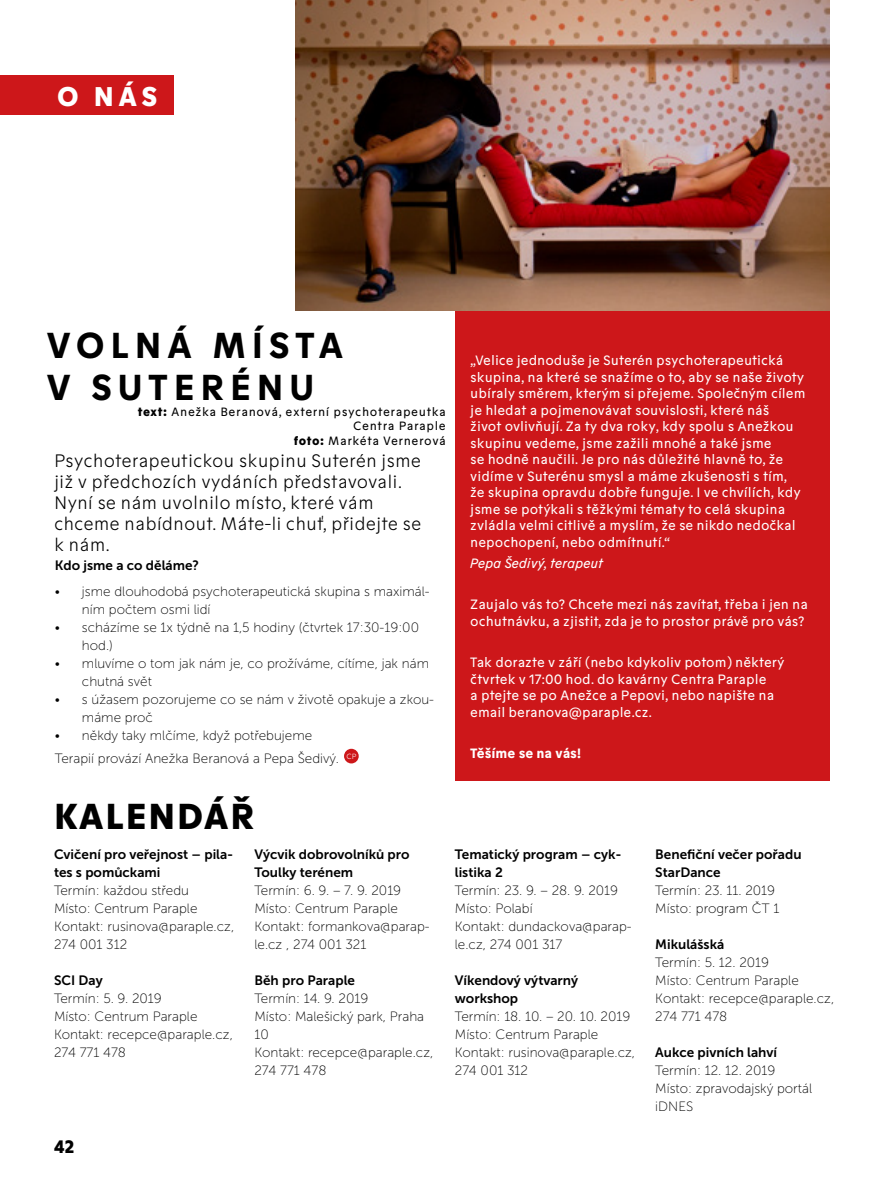
<style>
.page{position:relative;width:893px;height:1191px;background:#fff}
.page>*{position:absolute;margin:0;border:0;box-sizing:border-box;transform-origin:0 0}
.t1{font:700 36px/42px "Motif";letter-spacing:.16em;color:#000}
.t2{font:900 36px "Motif";letter-spacing:.05em;color:#000}
.t3{font:900 27px "Motif";color:#fff}
.t4{font:300 18px/21px "Motif";color:#000}
.t5{font:900 18px "Motif";color:#000}
.t6{font:13.5px/18px "Museo Sans 100";color:#000}
.t7{font:13.5px/16.5px "Motif";color:#fff}
.t8{font:13.5px/18px "Museo Sans 700";color:#000}
.t9{font:italic 13.5px "Motif";color:#fff}
.t10{font:700 13.5px "Motif";color:#fff}
.t11{font:12px/14.4px "Motif";letter-spacing:.05em;color:#000;text-align:right}
.t12{font:300 7.5px "Motif";color:#fff}
.s1{font-weight:900}
</style>
<div class="page">
<div style="left:455px;top:290px;width:374px;height:490px;background:#cd171a"></div>
<img style="left:295px;top:0;width:534px;height:310px">
<div style="left:0;top:75px;width:174px;height:40px;background:#cd171a"></div>
<div style="left:344px;top:749px;width:15px;height:14px;background:#cd171a;border-radius:50%"></div>
<h2 class="t3" style="left:57px;top:80px;width:101px">O NÁS</h2>
<h1 class="t1" style="left:46px;top:326px;width:298px">VOLNÁ MÍSTA<br>V SUTERÉNU</h1>
<p class="t11" style="left:138px;top:405px;width:310px"><span class="s1">text:</span> Anežka Beranová, externí psychoterapeutka<br>Centra Paraple<br><span class="s1">foto:</span> Markéta Vernerová</p>
<h3 class="t4" style="left:54px;top:450px;width:369px">Psychoterapeutickou skupinu Suterén jsme již v předchozích vydáních představovali.<br>Nyní se nám uvolnilo místo, které vám chceme nabídnout. Máte-li chuť, přidejte se k nám.</h3>
<p class="t8" style="left:55px;top:556px;width:146px">Kdo jsme a co děláme?</p>
<p class="t6" style="left:82px;top:583px;width:349px;text-indent:-27px">• jsme dlouhodobá psychoterapeutická skupina s maximál&shy;ním počtem osmi lidí</p>
<p class="t6" style="left:82px;top:619px;width:339px;text-indent:-27px">• scházíme se 1x týdně na 1,5 hodiny (čtvrtek 17:30-19:00 hod.)</p>
<p class="t6" style="left:82px;top:655px;width:349px;text-indent:-27px">• mluvíme o tom jak nám je, co prožíváme, cítíme, jak nám chutná svět</p>
<p class="t6" style="left:82px;top:691px;width:354px;text-indent:-27px">• s úžasem pozorujeme co se nám v životě opakuje a zkou&shy;máme proč</p>
<p class="t6" style="left:55px;top:724px;width:285px;line-height:22.2px">• někdy taky mlčíme, když potřebujeme<br>Terapií provází Anežka Beranová a Pepa Šedivý.</p>
<p class="t12" style="left:346px;top:752px;width:11px">CP</p>
<p class="t7" style="left:470px;top:352px;width:337px">„Velice jednoduše je Suterén psychoterapeutická skupina, na které se snažíme o to, aby se naše životy ubíraly směrem, kterým si přejeme. Společným cílem je hledat a pojmenovávat souvislosti, které náš<br>život ovlivňují. Za ty dva roky, kdy spolu s Anežkou skupinu vedeme, jsme zažili mnohé a také jsme<br>se hodně naučili. Je pro nás důležité hlavně to, že vidíme v Suterénu smysl a máme zkušenosti s tím,<br>že skupina opravdu dobře funguje. I ve chvílích, kdy jsme se potýkali s těžkými tématy to celá skupina zvládla velmi citlivě a myslím, že se nikdo nedočkal nepochopení, nebo odmítnutí.“</p>
<p class="t9" style="left:470px;top:555px;width:135px">Pepa Šedivý, terapeut</p>
<p class="t7" style="left:470px;top:596px;width:339px">Zaujalo vás to? Chcete mezi nás zavítat, třeba i jen na ochutnávku, a zjistit, zda je to prostor právě pro vás?</p>
<p class="t7" style="left:470px;top:654px;width:316px">Tak dorazte v září (nebo kdykoliv potom) některý čtvrtek v 17:00 hod. do kavárny Centra Paraple<br>a ptejte se po Anežce a Pepovi, nebo napište na email beranova@paraple.cz.</p>
<p class="t10" style="left:470px;top:745px;width:113px">Těšíme se na vás!</p>
<h1 class="t2" style="left:54px;top:794px;width:202px">KALENDÁŘ</h1>
<p class="t8" style="left:54px;top:845px;width:181px">Cvičení pro veřejnost – pila&shy;tes s pomůckami</p>
<p class="t6" style="left:54px;top:881px;width:182px">Termín: každou středu<br>Místo: Centrum Paraple<br>Kontakt: rusinova@paraple.cz,<br>274 001 312</p>
<p class="t8" style="left:54px;top:971px;width:50px">SCI Day</p>
<p class="t6" style="left:54px;top:989px;width:180px">Termín: 5. 9. 2019<br>Místo: Centrum Paraple<br>Kontakt: recepce@paraple.cz,<br>274 771 478</p>
<p class="t8" style="left:254px;top:845px;width:157px">Výcvik dobrovolníků pro<br>Toulky terénem</p>
<p class="t6" style="left:254px;top:881px;width:177px">Termín: 6. 9. – 7. 9. 2019<br>Místo: Centrum Paraple<br>Kontakt: formankova@parap&shy;le.cz , 274 001 321</p>
<p class="t8" style="left:254px;top:971px;width:102px">Běh pro Paraple</p>
<p class="t6" style="left:254px;top:989px;width:180px">Termín: 14. 9. 2019<br>Místo: Malešický park, Praha<br>10<br>Kontakt: recepce@paraple.cz,<br>274 771 478</p>
<h3 class="t5" style="left:54px;top:1136px;width:22px">42</h3>
<p class="t8" style="left:455px;top:845px;width:168px">Tematický program – cyk&shy;listika 2</p>
<p class="t6" style="left:455px;top:881px;width:178px">Termín: 23. 9. – 28. 9. 2019<br>Místo: Polabí<br>Kontakt: dundackova@parap&shy;le.cz, 274 001 317</p>
<p class="t8" style="left:455px;top:971px;width:125px">Víkendový výtvarný workshop</p>
<p class="t6" style="left:455px;top:1007px;width:182px">Termín: 18. 10. – 20. 10. 2019<br>Místo: Centrum Paraple<br>Kontakt: rusinova@paraple.cz,<br>274 001 312</p>
<p class="t8" style="left:655px;top:845px;width:148px">Benefiční večer pořadu<br>StarDance</p>
<p class="t6" style="left:655px;top:881px;width:126px">Termín: 23. 11. 2019<br>Místo: program ČT 1</p>
<p class="t8" style="left:655px;top:935px;width:70px">Mikulášská</p>
<p class="t6" style="left:655px;top:953px;width:180px">Termín: 5. 12. 2019<br>Místo: Centrum Paraple<br>Kontakt: recepce@paraple.cz,<br>274 771 478</p>
<p class="t8" style="left:655px;top:1043px;width:123px">Aukce pivních lahví</p>
<p class="t6" style="left:655px;top:1061px;width:158px">Termín: 12. 12. 2019<br>Místo: zpravodajský portál iDNES</p>
</div>
